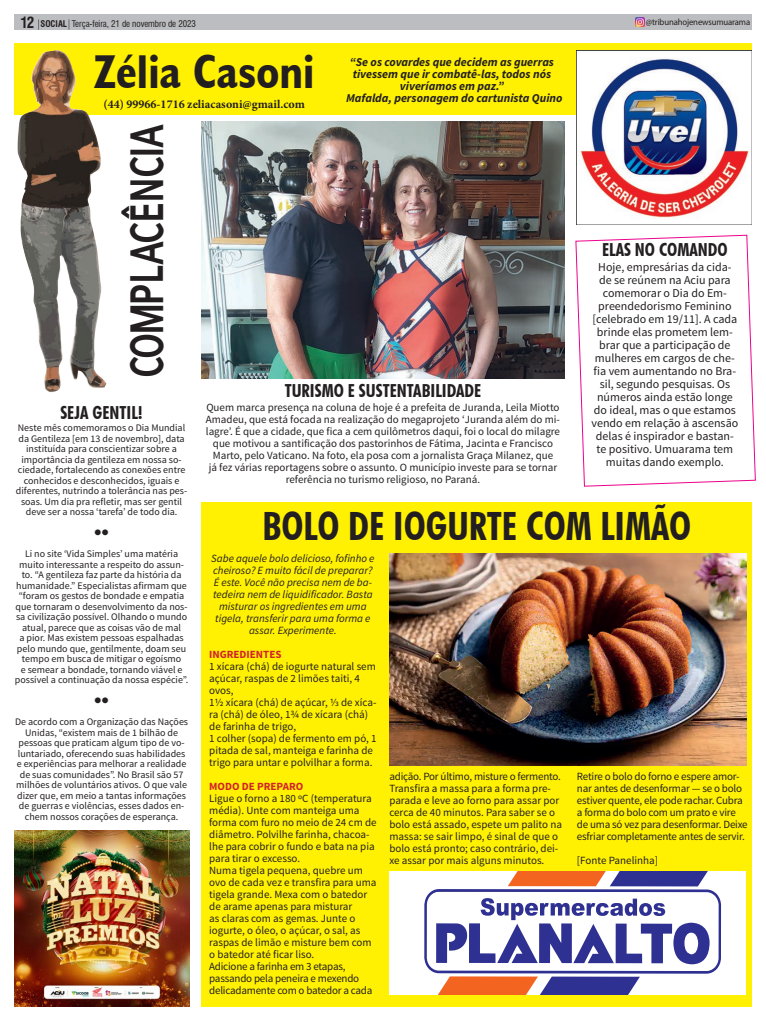
<style>
.page{position:relative;width:766px;height:1021px;background:#fff}
.page>*{position:absolute;margin:0;border:0;box-sizing:border-box;transform-origin:0 0}
.LEGENDA_SOCIAL{font:700 condensed 47.5px "Humanist 521 BT";color:#231f20}
.TITULO_VARIEDADES{font:700 45px "Francophil Sans";letter-spacing:.01em;color:#231f20;scale:.83 1}
.TITULO_SOCIAL{font:700 condensed 39px "Futura BT";color:#231f20}
.TITULO_SOCIAL-2{font:700 condensed 18px "Futura BT";color:#231f20}
.t1{font:700 condensed 15px "Swiss 721 BT";color:#231f20}
.TEXTO_SOCIAL{font:12px/13px "Source Sans Pro";color:#231f20;text-align:center}
.TEXTO_SOCIAL-2{font:italic 700 12px/12px "Source Sans Pro";color:#231f20;text-align:center}
.t2{font:700 12px "Minion Pro";color:#231f20}
.TEXTO_SOCIAL-3{font:11px/12px "Source Sans Pro";color:#231f20}
.TEXTO_SOCIAL-4{font:11px/12px "Source Sans Pro";letter-spacing:-.02em;color:#231f20}
.TEXTO_SOCIAL-5{font:italic 11px/12px "Source Sans Pro";color:#231f20;text-align:center}
.TEXTO_SOCIAL-6{font:700 11px "Source Sans Pro";color:#d1232a}
.TEXTO_SOCIAL-7{font:10px/10.5px "Source Sans Pro";color:#231f20;text-align:center}
.t3{font:condensed 9px "Swiss 721 BT";letter-spacing:-.01em;color:#231f20}
.t4{font:9px "Myriad Pro";letter-spacing:-.015em;color:#231f20;scale:.96 1}
.s1{font-weight:700}
</style>
<div class="page">
<div style="left:202px;top:502px;width:549px;height:504px;background:#fff101"></div>
<div style="left:389px;top:871px;width:356px;height:122px;background:#fff"></div>
<svg style="left:424px;top:871px;width:297px;height:122px;background:#b7acc8"></svg>
<div style="left:14px;top:14px;width:737px;height:16px;background:#bcbdc0"></div>
<svg style="left:635px;top:17px;width:9px;height:10px"></svg>
<div style="left:14px;top:44px;width:737px;height:71px;background:#fff101"></div>
<img style="left:17px;top:50px;width:89px;height:342px">
<img style="left:576px;top:50px;width:175px;height:175px">
<img style="left:14px;top:830px;width:175px;height:176px">
<img style="left:389px;top:553px;width:357px;height:212px">
<img style="left:202px;top:122px;width:362px;height:256px">
<svg style="left:575px;top:234px;width:181px;height:253px"></svg>
<p class="t1" style="left:21px;top:14px;width:15px">12</p>
<p class="t3" style="left:40px;top:19px;width:157px"><span class="s1">SOCIAL</span> Terça-feira, 21 de novembro de 2023</p>
<p class="t4" style="left:645px;top:17px;width:110px">@tribunahojenewsumuarama</p>
<p class="LEGENDA_SOCIAL" style="left:94px;top:43px;width:222px">Zélia Casoni</p>
<p class="TEXTO_SOCIAL-2" style="left:350px;top:56px;width:206px">“Se os covardes que decidem as guerras tivessem que ir combatê-las, todos nós viveríamos em paz.”</p>
<p class="TEXTO_SOCIAL-2" style="left:346px;top:92px;width:218px">Mafalda, personagem do cartunista Quino</p>
<p class="TITULO_VARIEDADES" style="left:120px;top:377px;width:306px;rotate:-90deg">COMPLACÊNCIA</p>
<p class="TITULO_SOCIAL-2" style="left:60px;top:401px;width:84px">SEJA GENTIL!</p>
<p class="TEXTO_SOCIAL-7" style="left:16px;top:423px;width:173px">Neste mês comemoramos o Dia Mundial da Gentileza [em 13 de novembro], data instituída para conscientizar sobre a importância da gentileza em nossa so&shy;ciedade, fortalecendo as conexões entre conhecidos e desconhecidos, iguais e diferentes, nutrindo a tolerância nas pes&shy;soas. Um dia pra refletir, mas ser gentil deve ser a nossa ‘tarefa’ de todo dia.</p>
<p class="TEXTO_SOCIAL-7" style="left:15px;top:549px;width:175px">Li no site ‘Vida Simples’ uma matéria muito interessante a respeito do assun&shy;to. “A gentileza faz parte da história da humanidade.” Especialistas afirmam que “foram os gestos de bondade e empatia que tornaram o desenvolvimento da nos&shy;sa civilização possível. Olhando o mundo atual, parece que as coisas vão de mal<br>a pior. Mas existem pessoas espalhadas pelo mundo que, gentilmente, doam seu tempo em busca de mitigar o egoísmo<br>e semear a bondade, tornando viável e possível a continuação da nossa espécie”.</p>
<p class="TEXTO_SOCIAL-7" style="left:15px;top:717px;width:174px">De acordo com a Organização das Nações Unidas, “existem mais de 1 bilhão de pessoas que praticam algum tipo de vo&shy;luntariado, oferecendo suas habilidades e experiências para melhorar a realidade de suas comunidades”. No Brasil são 57 milhões de voluntários ativos. O que vale dizer que, em meio a tantas informações de guerras e violências, esses dados en&shy;chem nossos corações de esperança.</p>
<p class="t2" style="left:103px;top:96px;width:203px">(44) 99966-1716 zeliacasoni@gmail.com</p>
<p class="TITULO_SOCIAL-2" style="left:602px;top:238px;width:127px">ELAS NO COMANDO</p>
<p class="TEXTO_SOCIAL" style="left:591px;top:260px;width:148px">Hoje, empresárias da cida&shy;de se reúnem na Aciu para comemorar o Dia do Em&shy;preendedorismo Feminino [celebrado em 19/11]. A cada brinde elas prometem lem&shy;brar que a participação de mulheres em cargos de che&shy;fia vem aumentando no Bra&shy;sil, segundo pesquisas. Os números ainda estão longe do ideal, mas o que estamos vendo em relação à ascensão delas é inspirador e bastan&shy;te positivo. Umuarama tem muitas dando exemplo.</p>
<p class="TITULO_SOCIAL-2" style="left:285px;top:380px;width:198px">TURISMO E SUSTENTABILIDADE</p>
<p class="TEXTO_SOCIAL-3" style="left:206px;top:402px;width:355px;text-align:center">Quem marca presença na coluna de hoje é a prefeita de Juranda, Leila Miotto Amadeu, que está focada na realização do megaprojeto ‘Juranda além do mi&shy;lagre’. É que a cidade, que fica a cem quilômetros daqui, foi o local do milagre que motivou a santificação dos pastorinhos de Fátima, Jacinta e Francisco Marto, pelo Vaticano. Na foto, ela posa com a jornalista Graça Milanez, que<br>já fez várias reportagens sobre o assunto. O município investe para se tornar referência no turismo religioso, no Paraná.</p>
<p class="TITULO_SOCIAL" style="left:262px;top:502px;width:430px">BOLO DE IOGURTE COM LIMÃO</p>
<p class="TEXTO_SOCIAL-5" style="left:211px;top:552px;width:165px">Sabe aquele bolo delicioso, fofinho e cheiroso? E muito fácil de preparar?<br>É este. Você não precisa nem de ba&shy;tedeira nem de liquidificador. Basta misturar os ingredientes em uma tigela, transferir para uma forma e assar. Experimente.</p>
<p class="TEXTO_SOCIAL-6" style="left:209px;top:647px;width:74px">INGREDIENTES</p>
<p class="TEXTO_SOCIAL-3" style="left:209px;top:660px;width:168px">1 xícara (chá) de iogurte natural sem açúcar, raspas de 2 limões taiti, 4 ovos,</p>
<p class="TEXTO_SOCIAL-3" style="left:209px;top:696px;width:169px">1½ xícara (chá) de açúcar, ⅓ de xíca&shy;ra (chá) de óleo, 1¾ de xícara (chá) de farinha de trigo,</p>
<p class="TEXTO_SOCIAL-3" style="left:209px;top:732px;width:169px">1 colher (sopa) de fermento em pó, 1 pitada de sal, manteiga e farinha de trigo para untar e polvilhar a forma.</p>
<p class="TEXTO_SOCIAL-6" style="left:209px;top:779px;width:96px">MODO DE PREPARO</p>
<p class="TEXTO_SOCIAL-3" style="left:209px;top:792px;width:169px">Ligue o forno a 180 ºC (temperatura média). Unte com manteiga uma forma com furo no meio de 24 cm de diâmetro. Polvilhe farinha, chacoa&shy;lhe para cobrir o fundo e bata na pia para tirar o excesso.</p>
<p class="TEXTO_SOCIAL-3" style="left:209px;top:864px;width:169px">Numa tigela pequena, quebre um ovo de cada vez e transfira para uma tigela grande. Mexa com o batedor de arame apenas para misturar<br>as claras com as gemas. Junte o iogurte, o óleo, o açúcar, o sal, as raspas de limão e misture bem com o batedor até ficar liso.</p>
<p class="TEXTO_SOCIAL-4" style="left:209px;top:960px;width:165px">Adicione a farinha em 3 etapas, passando pela peneira e mexendo delicadamente com o batedor a cada</p>
<p class="TEXTO_SOCIAL-4" style="left:389px;top:770px;width:173px">adição. Por último, misture o fermento.</p>
<p class="TEXTO_SOCIAL-3" style="left:389px;top:782px;width:174px">Transfira a massa para a forma pre&shy;parada e leve ao forno para assar por cerca de 40 minutos. Para saber se o bolo está assado, espete um palito na massa: se sair limpo, é sinal de que o bolo está pronto; caso contrário, dei&shy;xe assar por mais alguns minutos.</p>
<p class="TEXTO_SOCIAL-4" style="left:576px;top:770px;width:172px">Retire o bolo do forno e espere amor&shy;nar antes de desenformar — se o bolo estiver quente, ele pode rachar. Cubra a forma do bolo com um prato e vire de uma só vez para desenformar. Deixe esfriar completamente antes de servir.</p>
<p class="TEXTO_SOCIAL-3" style="left:576px;top:854px;width:83px">[Fonte Panelinha]</p>
</div>
